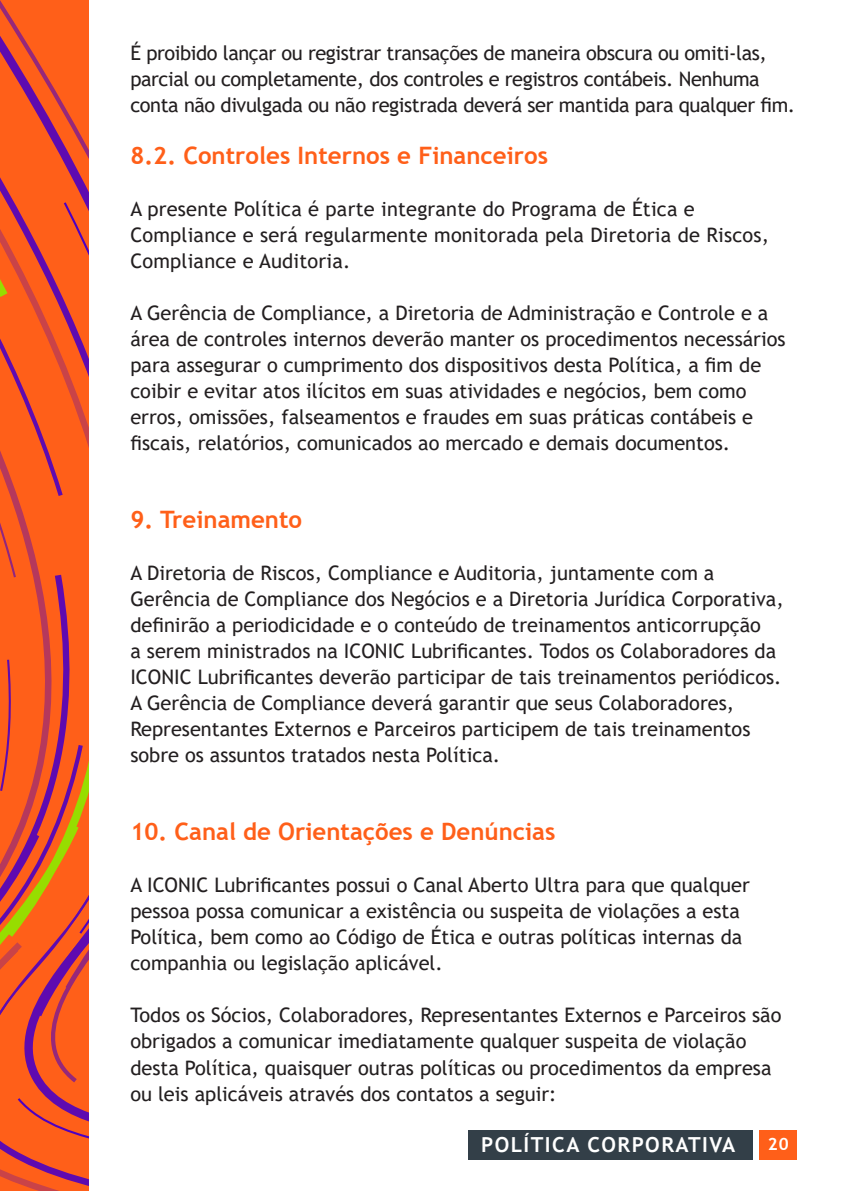
<style>
.page{position:relative;width:842px;height:1191px;background:#fff}
.page>*{position:absolute;margin:0;border:0;box-sizing:border-box;transform-origin:0 0}
.t1{font:700 24px "Trebuchet MS";color:#ff5f19}
.t2{font:700 20.8px "Trebuchet MS";letter-spacing:.07em;color:#fff}
.t3{font:20px/26px "Trebuchet MS";color:#231f20}
.t4{font:20px/26px "Trebuchet MS";letter-spacing:-.02em;color:#231f20}
.t5{font:700 17px "Trebuchet MS";color:#fff}
</style>
<div class="page">
<svg style="left:0;top:0;width:88px;height:1191px;background:#e9562a"></svg>
<div style="left:469px;top:1130px;width:284px;height:29px;background:#333f48"></div>
<div style="left:759px;top:1130px;width:38px;height:29px;background:#ff5f19"></div>
<p class="t4" style="left:130px;top:40px;width:666px">É proibido lançar ou registrar transações de maneira obscura ou omiti-las, parcial ou completamente, dos controles e registros contábeis. Nenhuma conta não divulgada ou não registrada deverá ser mantida para qualquer fim.</p>
<p class="t1" style="left:130px;top:141px;width:419px">8.2. Controles Internos e Financeiros</p>
<p class="t3" style="left:130px;top:196px;width:640px">A presente Política é parte integrante do Programa de Ética e<br>Compliance e será regularmente monitorada pela Diretoria de Riscos,<br>Compliance e Auditoria.</p>
<p class="t3" style="left:130px;top:300px;width:657px">A Gerência de Compliance, a Diretoria de Administração e Controle e a área de controles internos deverão manter os procedimentos necessários para assegurar o cumprimento dos dispositivos desta Política, a fim de coibir e evitar atos ilícitos em suas atividades e negócios, bem como erros, omissões, falseamentos e fraudes em suas práticas contábeis e fiscais, relatórios, comunicados ao mercado e demais documentos.</p>
<p class="t1" style="left:130px;top:505px;width:173px">9. Treinamento</p>
<p class="t3" style="left:130px;top:560px;width:655px">A Diretoria de Riscos, Compliance e Auditoria, juntamente com a Gerência de Compliance dos Negócios e a Diretoria Jurídica Corporativa, definirão a periodicidade e o conteúdo de treinamentos anticorrupção<br>a serem ministrados na ICONIC Lubrificantes. Todos os Colaboradores da ICONIC Lubrificantes deverão participar de tais treinamentos periódicos.<br>A Gerência de Compliance deverá garantir que seus Colaboradores, Representantes Externos e Parceiros participem de tais treinamentos sobre os assuntos tratados nesta Política.</p>
<p class="t1" style="left:130px;top:817px;width:426px">10. Canal de Orientações e Denúncias</p>
<p class="t3" style="left:130px;top:872px;width:621px">A ICONIC Lubrificantes possui o Canal Aberto Ultra para que qualquer pessoa possa comunicar a existência ou suspeita de violações a esta Política, bem como ao Código de Ética e outras políticas internas da companhia ou legislação aplicável.</p>
<p class="t3" style="left:130px;top:1002px;width:652px">Todos os Sócios, Colaboradores, Representantes Externos e Parceiros são obrigados a comunicar imediatamente qualquer suspeita de violação desta Política, quaisquer outras políticas ou procedimentos da empresa ou leis aplicáveis através dos contatos a seguir:</p>
<p class="t2" style="left:481px;top:1131px;width:256px">POLÍTICA CORPORATIVA</p>
<p class="t5" style="left:768px;top:1133px;width:23px">20</p>
</div>
